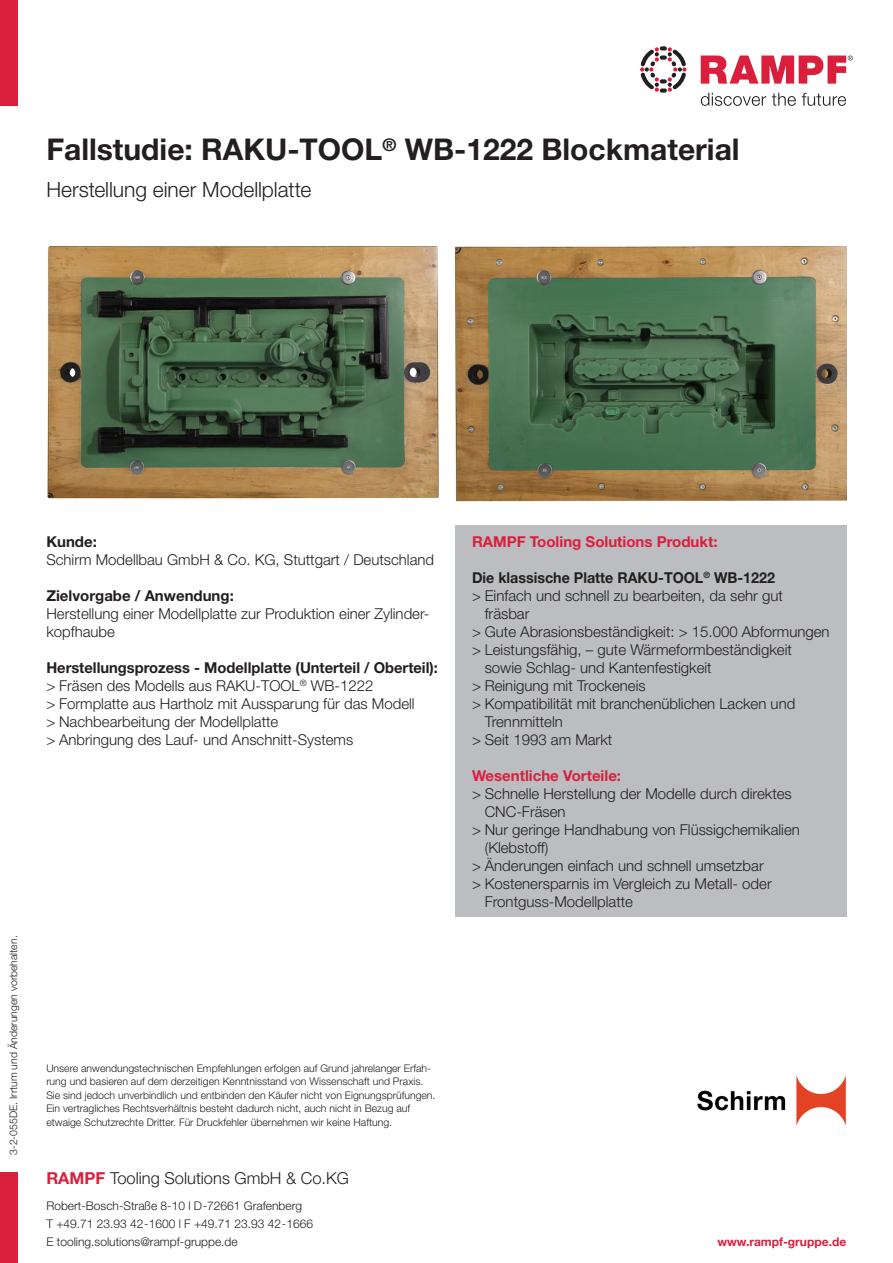
<style>
.page{position:relative;width:893px;height:1263px;background:#fff}
.page>*{position:absolute;margin:0;border:0;box-sizing:border-box;transform-origin:0 0}
.t1{font:700 30px "Helvetica Neue LT Std";color:#231f20}
.t2{font:300 21px "Helvetica Neue LT Std";color:#231f20}
.t3{font:300 16.5px "Helvetica Neue LT Std";color:#231f20}
.t4{font:300 15px/18px "Helvetica Neue LT Std";color:#231f20}
.t5{font:700 15px "Helvetica Neue LT Std";color:#da1f3d}
.t6{font:700 15px "Helvetica Neue LT Std";color:#231f20;scale:.95 1}
.t7{font:700 15px "Helvetica Neue LT Std";color:#231f20}
.t8{font:300 12px/18px "Helvetica Neue LT Std";color:#231f20}
.t9{font:700 12px "Helvetica Neue LT Std";color:#da1f3d}
.t10{font:300 10.5px/13.5px "Helvetica Neue LT Std";color:#231f20}
.s1{font-weight:700}
.s2{font-weight:700;color:#da1f3d}
</style>
<div class="page">
<svg style="left:701px;top:56px;width:152px;height:28px"></svg>
<svg style="left:701px;top:93px;width:65px;height:13px"></svg>
<svg style="left:772px;top:93px;width:24px;height:13px"></svg>
<svg style="left:802px;top:93px;width:44px;height:13px"></svg>
<svg style="left:640px;top:46px;width:46px;height:47px"></svg>
<div style="left:0;top:0;width:17px;height:106px;background:#da1f3d"></div>
<div style="left:0;top:1172px;width:17px;height:91px;background:#da1f3d"></div>
<div style="left:455px;top:525px;width:391px;height:391px;background:#bcbdc0"></div>
<img style="left:455px;top:247px;width:392px;height:255px">
<img style="left:47px;top:247px;width:392px;height:252px">
<img style="left:697px;top:1075px;width:149px;height:51px">
<h1 class="t1" style="left:46px;top:131px;width:695px">Fallstudie: RAKU-TOOL<sup>®</sup> WB-1222 Blockmaterial</h1>
<h2 class="t2" style="left:46px;top:177px;width:267px">Herstellung einer Modellplatte</h2>
<p class="t7" style="left:46px;top:532px;width:52px">Kunde:</p>
<p class="t4" style="left:46px;top:550px;width:389px">Schirm Modellbau GmbH &amp; Co. KG, Stuttgart / Deutschland</p>
<p class="t7" style="left:46px;top:586px;width:189px">Zielvorgabe / Anwendung:</p>
<p class="t4" style="left:46px;top:604px;width:385px">Herstellung einer Modellplatte zur Produktion einer Zylinder&shy;kopfhaube</p>
<p class="t4" style="left:46px;top:658px;width:393px"><span class="s1">Herstellungsprozess - Modellplatte (Unterteil / Oberteil): </span>&gt; Fräsen des Modells aus RAKU-TOOL<sup>®</sup> WB-1222<br>&gt; Formplatte aus Hartholz mit Aussparung für das Modell<br>&gt; Nachbearbeitung der Modellplatte<br>&gt; Anbringung des Lauf- und Anschnitt-Systems</p>
<p class="t10" style="left:6px;top:1155px;width:221px;rotate:-90deg">3-2-055DE. Irrtum und Änderungen vorbehalten.</p>
<p class="t10" style="left:46px;top:1061px;width:391px">Unsere anwendungstechnischen Empfehlungen erfolgen auf Grund jahrelanger Erfah&shy;rung und basieren auf dem derzeitigen Kenntnisstand von Wissenschaft und Praxis.<br>Sie sind jedoch unverbindlich und entbinden den Käufer nicht von Eignungsprüfungen.<br>Ein vertragliches Rechtsverhältnis besteht dadurch nicht, auch nicht in Bezug auf etwaige Schutzrechte Dritter. Für Druckfehler übernehmen wir keine Haftung.</p>
<p class="t3" style="left:46px;top:1168px;width:304px"><span class="s2">RAMPF</span> Tooling Solutions GmbH &amp; Co.KG</p>
<p class="t8" style="left:46px;top:1196px;width:268px">Robert-Bosch-Straße 8-10 l D-72661 Grafenberg<br>T +49.71 23.93 42-1600 l F +49.71 23.93 42-1666<br>E tooling.solutions@rampf-gruppe.de</p>
<p class="t5" style="left:472px;top:532px;width:247px">RAMPF Tooling Solutions Produkt:</p>
<p class="t6" style="left:472px;top:568px;width:320px">Die klassische Platte RAKU-TOOL<sup>®</sup> WB-1222</p>
<p class="t4" style="left:472px;top:586px;width:312px">&gt; Einfach und schnell zu bearbeiten, da sehr gut</p>
<p class="t4" style="left:485px;top:604px;width:46px">fräsbar</p>
<p class="t4" style="left:472px;top:622px;width:359px">&gt; Gute Abrasionsbeständigkeit: &gt; 15.000 Abformungen</p>
<p class="t4" style="left:472px;top:640px;width:321px">&gt; Leistungsfähig, – gute Wärmeformbeständigkeit</p>
<p class="t4" style="left:485px;top:658px;width:228px">sowie Schlag- und Kantenfestigkeit</p>
<p class="t4" style="left:472px;top:676px;width:175px">&gt; Reinigung mit Trockeneis</p>
<p class="t4" style="left:472px;top:694px;width:325px">&gt; Kompatibilität mit branchenüblichen Lacken und</p>
<p class="t4" style="left:485px;top:712px;width:80px">Trennmitteln</p>
<p class="t4" style="left:472px;top:730px;width:142px">&gt; Seit 1993 am Markt</p>
<p class="t5" style="left:472px;top:766px;width:151px">Wesentliche Vorteile:</p>
<p class="t4" style="left:472px;top:784px;width:321px">&gt; Schnelle Herstellung der Modelle durch direktes</p>
<p class="t4" style="left:485px;top:802px;width:82px">CNC-Fräsen</p>
<p class="t4" style="left:472px;top:820px;width:329px">&gt; Nur geringe Handhabung von Flüssigchemikalien</p>
<p class="t4" style="left:485px;top:838px;width:65px">(Klebstoff)</p>
<p class="t4" style="left:472px;top:856px;width:293px">&gt; Änderungen einfach und schnell umsetzbar</p>
<p class="t4" style="left:472px;top:874px;width:301px">&gt; Kostenersparnis im Vergleich zu Metall- oder</p>
<p class="t4" style="left:485px;top:892px;width:150px">Frontguss-Modellplatte</p>
<p class="t9" style="left:717px;top:1234px;width:130px">www.rampf-gruppe.de</p>
</div>
